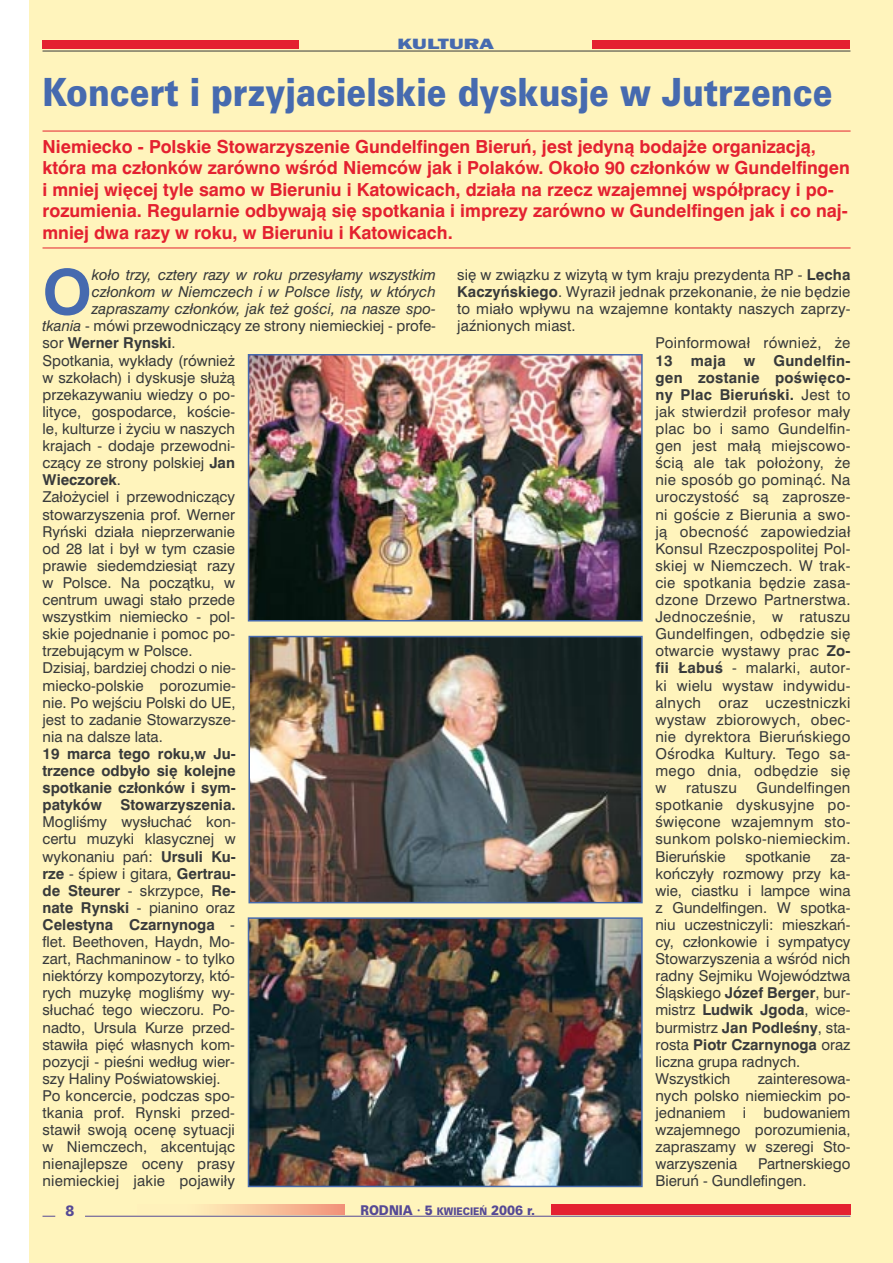
<style>
.page{position:relative;width:893px;height:1263px;background:#fff}
.page>*{position:absolute;margin:0;border:0;box-sizing:border-box;transform-origin:0 0}
.t1{font:62.55px "Swiss 721 AT Bold";color:#466aaf}
.t2{font:39px "Zurich AT Black";color:#466aaf;scale:.85 1}
.t3{font:18px/21.6px "Swiss 721 AT Bold";color:#e42130}
.t4{font:15px/17.1px "Swiss 721 AT";color:#383a3b;text-align:justify}
.t5{font:15px/17.1px "Swiss 721 AT Bold";color:#383a3b;text-align:justify}
.t6{font:15px/17.1px "Swiss 721 AT Italic";color:#383a3b;text-align:justify}
.t7{font:15px "Swiss 721 AT";letter-spacing:.02em;color:#383a3b}
.t8{font:800 15px "Frankfurt Gothic";color:#466aaf;scale:1.5 1}
.t9{font:15px "Zurich AT Black";color:#554995;scale:.9 1}
.t10{font:13.5px "Zurich AT Black";color:#554995;scale:.9 1}
.s1{font-family:"Swiss 721 AT Italic"}
.s2{font-family:"Swiss 721 AT"}
.s3{font-family:"Swiss 721 AT Bold"}
.s4{font-size:10.5px}
</style>
<div class="page">
<div style="left:30px;top:0;width:863px;height:1263px;background:#fff4bc"></div>
<hr style="left:85px;top:1216px;width:765px;height:1px;background:#554995">
<svg style="left:43px;top:1216px;width:12px;height:1px"></svg>
<div style="left:551px;top:1204px;width:299px;height:11px;background:#e42130"></div>
<svg style="left:203px;top:1204px;width:141px;height:11px;background:#f7be98"></svg>
<hr style="left:43px;top:51px;width:807px;height:1px;background:#383a3b">
<div style="left:43px;top:40px;width:807px;height:9px;background:#e42130"></div>
<div style="left:299px;top:25px;width:293px;height:24px;background:#fff4bc"></div>
<hr style="left:43px;top:131px;width:808px;height:1px;background:#e42130">
<hr style="left:43px;top:248px;width:808px;height:1px;background:#e42130">
<img style="left:251px;top:357px;width:389px;height:261px">
<div style="left:248px;top:354px;width:395px;height:267px;border:2px solid #466aaf"></div>
<img style="left:251px;top:639px;width:389px;height:261px">
<div style="left:248px;top:636px;width:395px;height:267px;border:2px solid #466aaf"></div>
<img style="left:251px;top:920px;width:389px;height:264px">
<div style="left:248px;top:917px;width:395px;height:270px;border:2px solid #466aaf"></div>
<p class="t8" style="left:397px;top:35px;width:66px">KULTURA</p>
<h2 class="t2" style="left:43px;top:69px;width:931px">Koncert i przyjacielskie dyskusje w Jutrzence</h2>
<p class="t3" style="left:43px;top:136px;width:809px">Niemiecko - Polskie Stowarzyszenie Gundelfingen Bieruń, jest jedyną bodajże organizacją, która ma członków zarówno wśród Niemców jak i Polaków. Około 90 członków w Gundelfingen i mniej więcej tyle samo w Bieruniu i Katowicach, działa na rzecz wzajemnej współpracy i po&shy;rozumienia. Regularnie odbywają się spotkania i imprezy zarówno w Gundelfingen jak i co naj&shy;mniej dwa razy w roku, w Bieruniu i Katowicach.</p>
<h1 class="t1" style="left:43px;top:254px;width:51px">O</h1>
<p class="t6" style="left:92px;top:266px;width:345px">koło trzy, cztery razy w roku przesyłamy wszystkim członkom w Niemczech i w Polsce listy, w których zapraszamy członków, jak też gości, na nasze spo-</p>
<p class="t4" style="left:43px;top:317px;width:395px"><span class="s1">tkania</span> - mówi przewodniczący ze strony niemieckiej - profe-</p>
<p class="t5" style="left:43px;top:335px;width:135px"><span class="s2">sor</span> Werner Rynski<span class="s2">.</span></p>
<p class="t4" style="left:43px;top:352px;width:194px">Spotkania, wykłady (również w szkołach) i dyskusje służą przekazywaniu wiedzy o po&shy;lityce, gospodarce, koście&shy;le, kulturze i życiu w naszych krajach - dodaje przewodni&shy;czący ze strony polskiej <span class="s3">Jan</span></p>
<p class="t5" style="left:43px;top:471px;width:80px">Wieczorek<span class="s2">.</span></p>
<p class="t4" style="left:43px;top:488px;width:195px;text-align:left">Założyciel i przewodniczący stowarzyszenia prof. Werner<br>Ryński działa nieprzerwanie od 28 lat i był w tym czasie prawie siedemdziesiąt razy w Polsce. Na początku, w centrum uwagi stało przede wszystkim niemiecko - pol&shy;skie pojednanie i pomoc po&shy;trzebującym w Polsce.<br>Dzisiaj, bardziej chodzi o nie&shy;miecko-polskie porozumie&shy;nie. Po wejściu Polski do UE, jest to zadanie Stowarzysze&shy;nia na dalsze lata.</p>
<p class="t5" style="left:43px;top:745px;width:195px">19 marca tego roku,w Ju&shy;trzence odbyło się kolejne spotkanie członków i sym&shy;patyków Stowarzyszenia.</p>
<p class="t4" style="left:43px;top:813px;width:195px">Mogliśmy wysłuchać kon&shy;certu muzyki klasycznej w wykonaniu pań: <span class="s3">Ursuli Ku&shy;rze</span> - śpiew i gitara, <span class="s3">Gertrau-</span></p>
<p class="t5" style="left:43px;top:882px;width:195px">de Steurer <span class="s2">- skrzypce,</span> Re-</p>
<p class="t4" style="left:43px;top:899px;width:194px"><span class="s3">nate Rynski</span> - pianino oraz</p>
<p class="t5" style="left:43px;top:916px;width:194px">Celestyna Czarnynoga <span class="s2">-</span></p>
<p class="t4" style="left:43px;top:933px;width:194px;text-align:left">flet. Beethoven, Haydn, Mo&shy;zart, Rachmaninow - to tylko niektórzy kompozytorzy, któ&shy;rych muzykę mogliśmy wy&shy;słuchać tego wieczoru. Po&shy;nadto, Ursula Kurze przed&shy;stawiła pięć własnych kom&shy;pozycji - pieśni według wier&shy;szy Haliny Poświatowskiej.<br>Po koncercie, podczas spo&shy;tkania prof. Rynski przed&shy;stawił swoją ocenę sytuacji w Niemczech, akcentując nienajlepsze oceny prasy niemieckiej jakie pojawiły</p>
<p class="t4" style="left:457px;top:266px;width:395px">się w związku z wizytą w tym kraju prezydenta RP - <span class="s3">Lecha</span></p>
<p class="t4" style="left:457px;top:283px;width:395px"><span class="s3">Kaczyńskiego</span>. Wyraził jednak przekonanie, że nie będzie</p>
<p class="t4" style="left:457px;top:300px;width:395px">to miało wpływu na wzajemne kontakty naszych zaprzy-</p>
<p class="t4" style="left:457px;top:317px;width:120px">jaźnionych miast.</p>
<p class="t7" style="left:655px;top:334px;width:197px">Poinformował również, że</p>
<p class="t5" style="left:655px;top:352px;width:197px">13 maja w Gundelfin&shy;gen zostanie poświęco&shy;ny Plac Bieruński. <span class="s2">Jest to</span></p>
<p class="t4" style="left:655px;top:403px;width:197px">jak stwierdził profesor mały plac bo i samo Gundelfin&shy;gen jest małą miejscowo&shy;ścią ale tak położony, że nie sposób go pominąć. Na uroczystość są zaprosze&shy;ni goście z Bierunia a swo&shy;ją obecność zapowiedział Konsul Rzeczpospolitej Pol&shy;skiej w Niemczech. W trak&shy;cie spotkania będzie zasa&shy;dzone Drzewo Partnerstwa.<br>Jednocześnie, w ratuszu Gundelfingen, odbędzie się otwarcie wystawy prac <span class="s3">Zo&shy;fii Łabuś</span> - malarki, autor&shy;ki wielu wystaw indywidu&shy;alnych oraz uczestniczki wystaw zbiorowych, obec&shy;nie dyrektora Bieruńskiego Ośrodka Kultury. Tego sa&shy;mego dnia, odbędzie się w</p>
<p class="t4" style="left:655px;top:779px;width:197px;text-indent:101px">Gundelfingen spotkanie dyskusyjne po&shy;święcone wzajemnym sto&shy;sunkom polsko-niemieckim.<br>Bieruńskie</p>
<p class="t7" style="left:686px;top:779px;width:52px">ratuszu</p>
<p class="t4" style="left:745px;top:848px;width:67px">spotkanie</p>
<p class="t4" style="left:655px;top:848px;width:197px;text-indent:175px">za&shy;kończyły rozmowy przy ka&shy;wie, ciastku i lampce wina z Gundelfingen. W spotka&shy;niu uczestniczyli: mieszkań&shy;cy, członkowie i sympatycy Stowarzyszenia a wśród nich radny Sejmiku Województwa Śląskiego <span class="s3">Józef Berger</span>, bur&shy;mistrz <span class="s3">Ludwik Jgoda</span>, wice&shy;burmistrz <span class="s3">Jan Podleśny</span>, sta-</p>
<p class="t5" style="left:655px;top:1036px;width:197px"><span class="s2">rosta</span> Piotr Czarnynoga <span class="s2">oraz</span></p>
<p class="t4" style="left:655px;top:1053px;width:146px">liczna grupa radnych.<br>Wszystkich</p>
<p class="t4" style="left:655px;top:1070px;width:197px;text-indent:102px">zainteresowa&shy;nych polsko niemieckim po&shy;jednaniem i budowaniem wzajemnego porozumienia, zapraszamy w szeregi Sto&shy;warzyszenia</p>
<p class="t4" style="left:655px;top:1155px;width:196px;text-indent:103px">Partnerskiego<br>Bieruń - Gundlefingen.</p>
<p class="t9" style="left:65px;top:1202px;width:11px">8</p>
<p class="t10" style="left:360px;top:1202px;width:196px">RODNIA · 5 <span class="s4">KWIECIEŃ</span> 2006 r.</p>
</div>
